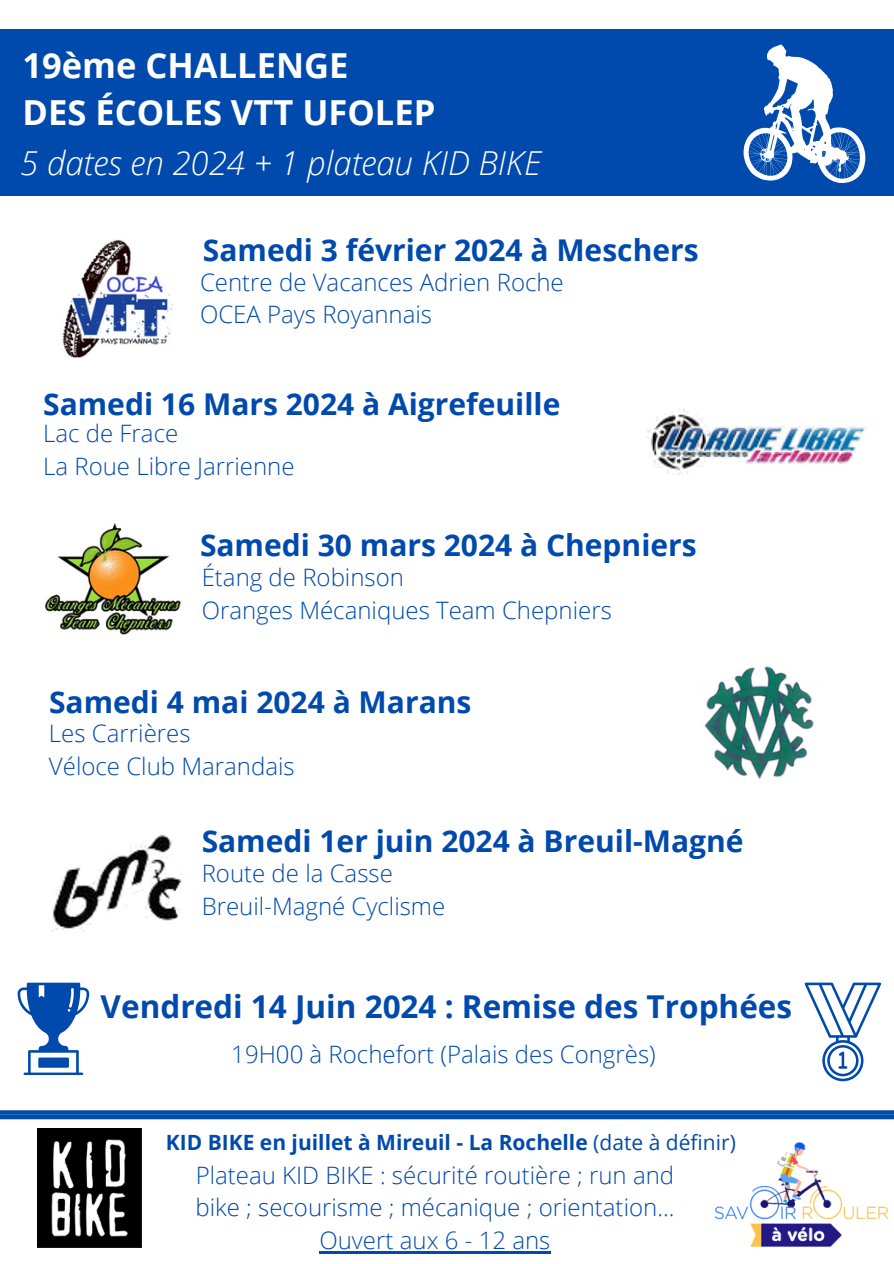
<style>
.page{position:relative;width:894px;height:1264px;background:#fff}
.page>*{position:absolute;margin:0;border:0;box-sizing:border-box;transform-origin:0 0}
.t1{font:700 34.5px/47.2px "Open Sans";color:#fff}
.t2{font:italic 300 33px "Open Sans";color:#fff}
.t3{font:700 31.5px "Open Sans";color:#004aad}
.t4{font:700 30px "Open Sans";color:#004aad}
.t5{font:300 24px/32.7px "Open Sans";color:#004aad}
.t6{font:700 21px "Open Sans";color:#004aad}
.s1{font-weight:400}
</style>
<div class="page">
<div style="left:0;top:30px;width:893px;height:165px;background:#004aad"></div>
<svg style="left:743px;top:44px;width:122px;height:139px"></svg>
<img style="left:62px;top:240px;width:111px;height:118px">
<img style="left:647px;top:409px;width:219px;height:66px">
<img style="left:45px;top:523px;width:136px;height:112px">
<img style="left:52px;top:834px;width:130px;height:98px">
<img style="left:704px;top:666px;width:110px;height:113px">
<svg style="left:18px;top:982px;width:71px;height:92px"></svg>
<img style="left:37px;top:1128px;width:104px;height:119px">
<svg style="left:804px;top:982px;width:76px;height:99px"></svg>
<div style="left:0;top:1114px;width:893px;height:5px;background:#004aad"></div>
<svg style="left:0;top:1110px;width:893px;height:4px;background:#1156b2"></svg>
<img style="left:714px;top:1142px;width:175px;height:105px">
<hr style="left:319px;top:1251px;width:231px;height:2px;background:#004aad">
<h4 class="t1" style="left:22px;top:41px;width:414px">19ème CHALLENGE<br>DES ÉCOLES VTT UFOLEP</h4>
<p class="t2" style="left:20px;top:140px;width:522px">5 dates en 2024 + 1 plateau KID BIKE</p>
<h3 class="t4" style="left:203px;top:229px;width:497px">Samedi 3 février 2024 à Meschers</h3>
<h4 class="t5" style="left:200px;top:265px;width:365px">Centre de Vacances Adrien Roche<br>OCEA Pays Royannais</h4>
<p class="t4" style="left:43px;top:383px;width:518px">Samedi 16 Mars 2024 à Aigrefeuille</p>
<h3 class="t5" style="left:43px;top:417px;width:253px">Lac de Frace<br>La Roue Libre Jarrienne</h3>
<h4 class="t4" style="left:200px;top:524px;width:498px">Samedi 30 mars 2024 à Chepniers</h4>
<p class="t5" style="left:202px;top:560px;width:411px">Étang de Robinson<br>Oranges Mécaniques Team Chepniers</p>
<h3 class="t4" style="left:49px;top:681px;width:424px">Samedi 4 mai 2024 à Marans</h3>
<p class="t5" style="left:49px;top:716px;width:247px">Les Carrières<br>Véloce Club Marandais</p>
<p class="t4" style="left:202px;top:819px;width:543px">Samedi 1er juin 2024 à Breuil-Magné</p>
<h4 class="t5" style="left:202px;top:856px;width:245px">Route de la Casse<br>Breuil-Magné Cyclisme</h4>
<h1 class="t3" style="left:101px;top:984px;width:693px">Vendredi 14 Juin 2024 : Remise des Trophées</h1>
<h4 class="t5" style="left:231px;top:1037px;width:426px">19H00 à Rochefort (Palais des Congrès)</h4>
<p class="t6" style="left:166px;top:1127px;width:571px">KID BIKE en juillet à Mireuil - La Rochelle <span class="s1">(date à définir)</span></p>
<p class="t5" style="left:195px;top:1158px;width:480px;text-align:center">Plateau KID BIKE : sécurité routière ; run and bike ; secourisme ; mécanique ; orientation...<br>Ouvert aux 6 - 12 ans</p>
</div>
